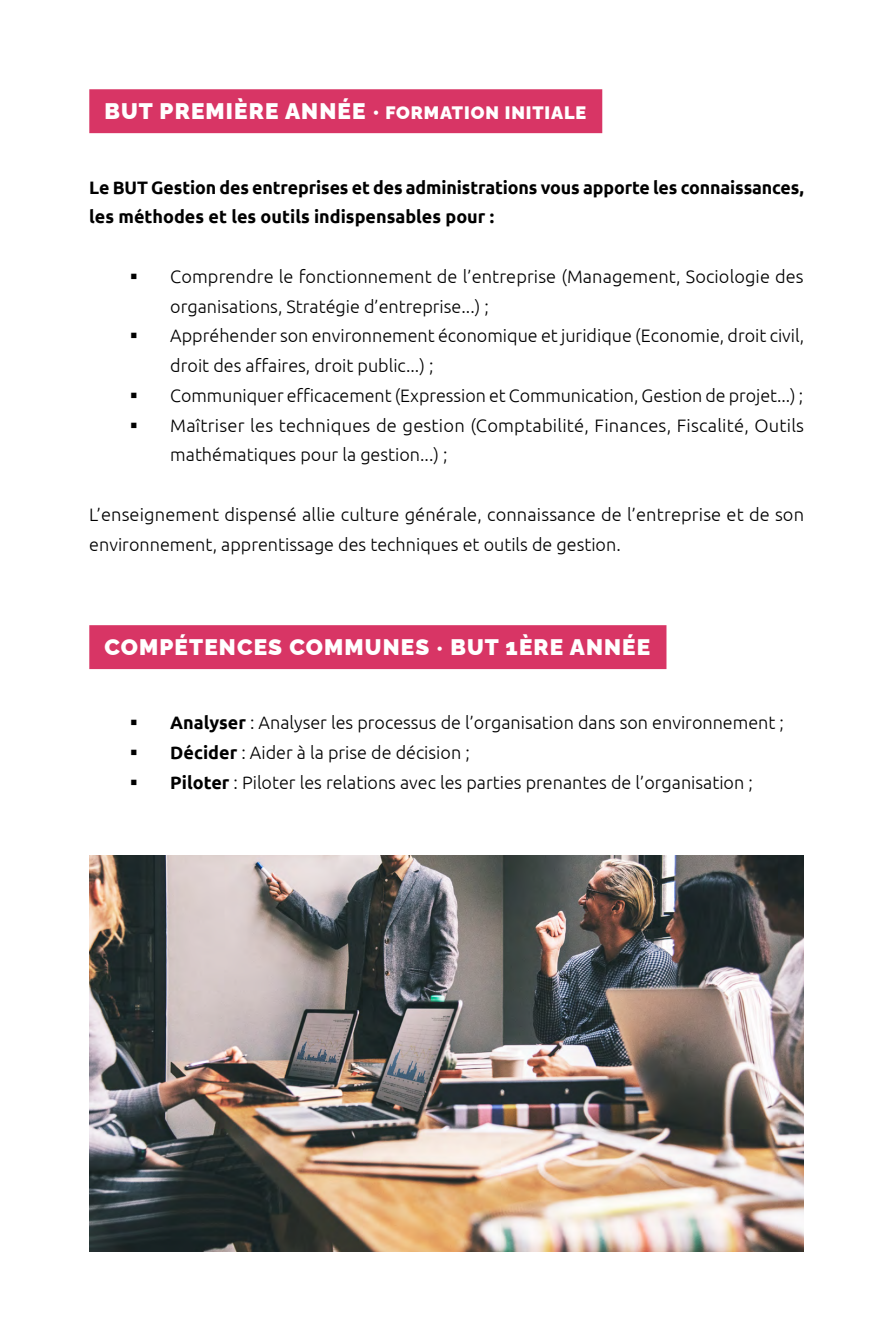
<style>
.page{position:relative;width:893px;height:1340px;background:#fff}
.page>*{position:absolute;margin:0;border:0;box-sizing:border-box;transform-origin:0 0}
.t1{font:900 22.5px "Raleway";letter-spacing:.05em;color:#fff}
.t2{font:300 18px/29.7px "Ubuntu";color:#000}
.t3{font:700 18px/29.7px "Ubuntu";letter-spacing:-.005em;color:#000}
.t4{font:900 18px "Raleway";letter-spacing:.05em;color:#fff}
.s1{font-size:22.5px}
.s2{font-size:18px}
.s3{font-weight:700}
</style>
<div class="page">
<div style="left:89px;top:625px;width:577px;height:44px;background:#d83565"></div>
<div style="left:89px;top:89px;width:513px;height:44px;background:#d83565"></div>
<img style="left:89px;top:855px;width:715px;height:396px">
<p class="t4" style="left:104px;top:98px;width:483px"><span class="s1">BUT PREMIÈRE ANNÉE</span> • FORMATION INITIALE</p>
<p class="t3" style="left:89px;top:172px;width:716px">Le BUT Gestion des entreprises et des administrations vous apporte les connaissances, les méthodes et les outils indispensables pour :</p>
<p class="t2" style="left:170px;top:261px;width:635px;text-indent:-40px">▪ Comprendre le fonctionnement de l’entreprise (Management, Sociologie des organisations, Stratégie d’entreprise...) ;</p>
<p class="t2" style="left:170px;top:321px;width:635px;text-indent:-40px">▪ Appréhender son environnement économique et juridique (Economie, droit civil, droit des affaires, droit public...) ;</p>
<p class="t2" style="left:130px;top:380px;width:675px">▪ Communiquer efficacement (Expression et Communication, Gestion de projet...) ;</p>
<p class="t2" style="left:170px;top:410px;width:635px;text-indent:-40px">▪ Maîtriser les techniques de gestion (Comptabilité, Finances, Fiscalité, Outils mathématiques pour la gestion...) ;</p>
<p class="t2" style="left:89px;top:499px;width:716px">L’enseignement dispensé allie culture générale, connaissance de l’entreprise et de son environnement, apprentissage des techniques et outils de gestion.</p>
<p class="t1" style="left:104px;top:629px;width:547px">COMPÉTENCES COMMUNES <span class="s2">•</span> BUT 1ÈRE ANNÉE</p>
<p class="t2" style="left:130px;top:707px;width:656px">▪ <span class="s3">Analyser</span> : Analyser les processus de l’organisation dans son environnement ;</p>
<p class="t2" style="left:130px;top:737px;width:341px">▪ <span class="s3">Décider</span> : Aider à la prise de décision ;</p>
<p class="t2" style="left:130px;top:767px;width:625px">▪ <span class="s3">Piloter</span> : Piloter les relations avec les parties prenantes de l’organisation ;</p>
</div>
